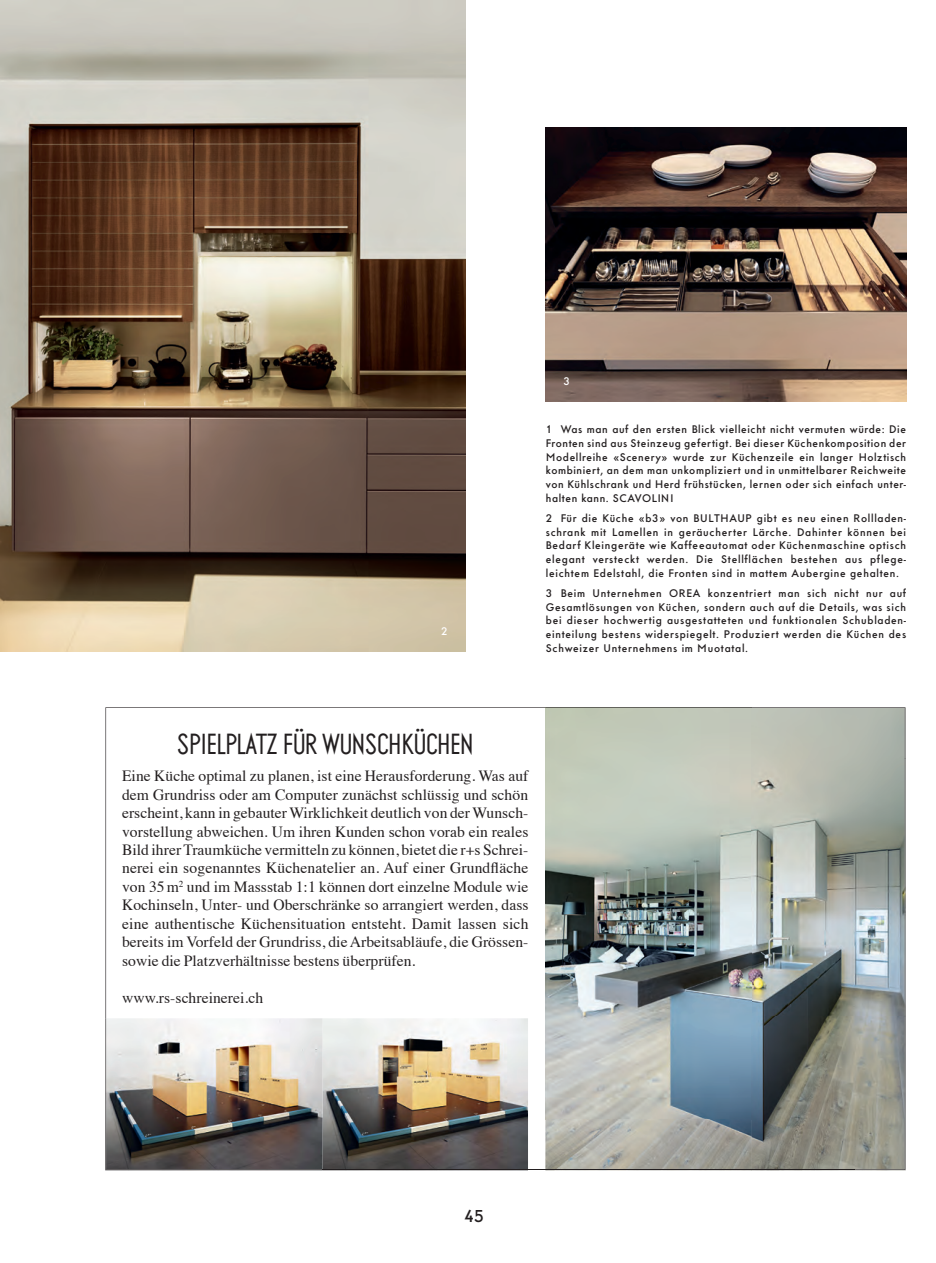
<style>
.page{position:relative;width:936px;height:1263px;background:#fff}
.page>*{position:absolute;margin:0;border:0;box-sizing:border-box;transform-origin:0 0}
.t1{font:27px "Alpina PRL";color:#231f20}
.t2{font:18px "Urdorf PRL";color:#231f20}
.t3{font:15.6px/18.5px "Times";letter-spacing:.005em;color:#231f20;text-align:justify}
.t4{font:11.55px/13.8px "Urdorf PRL";letter-spacing:.06em;color:#231f20;text-align:justify}
.t5{font:11.55px "Urdorf PRL";color:#fff}
</style>
<div class="page">
<img style="left:322px;top:1018px;width:206px;height:151px">
<img style="left:545px;top:1018px;width:308px;height:151px">
<img style="left:0;top:0;width:466px;height:652px">
<img style="left:545px;top:127px;width:361px;height:275px">
<svg style="left:105px;top:707px;width:748px;height:311px"></svg>
<img style="left:322px;top:1169px;width:206px;height:1px">
<img style="left:105px;top:1018px;width:217px;height:152px">
<svg style="left:528px;top:1169px;width:17px;height:1px"></svg>
<img style="left:545px;top:707px;width:360px;height:52px">
<img style="left:853px;top:758px;width:52px;height:412px">
<img style="left:545px;top:1169px;width:309px;height:1px">
<p class="t5" style="left:441px;top:624px;width:8px">2</p>
<p class="t5" style="left:563px;top:374px;width:8px">3</p>
<p class="t4" style="left:546px;top:422px;width:362px">1 Was man auf den ersten Blick vielleicht nicht vermuten würde: Die Fronten sind aus Steinzeug gefertigt. Bei dieser Küchenkomposition der Modellreihe «Scenery» wurde zur Küchenzeile ein langer Holztisch kombiniert, an dem man unkompliziert und in unmittelbarer Reichweite von Kühlschrank und Herd frühstücken, lernen oder sich einfach unter&shy;halten kann. SCAVOLINI</p>
<p class="t4" style="left:546px;top:511px;width:362px">2 Für die Küche «b3» von BULTHAUP gibt es neu einen Rollladen&shy;schrank mit Lamellen in geräucherter Lärche. Dahinter können bei Bedarf Kleingeräte wie Kaffeeautomat oder Küchenmaschine optisch elegant versteckt werden. Die Stellflächen bestehen aus pflege&shy;leichtem Edelstahl, die Fronten sind in mattem Aubergine gehalten.</p>
<p class="t4" style="left:546px;top:586px;width:362px">3 Beim Unternehmen OREA konzentriert man sich nicht nur auf Gesamtlösungen von Küchen, sondern auch auf die Details, was sich bei dieser hochwertig ausgestatteten und funktionalen Schubladen&shy;einteilung bestens widerspiegelt. Produziert werden die Küchen des Schweizer Unternehmens im Muotatal.</p>
<p class="t1" style="left:177px;top:727px;width:297px">SPIELPLATZ FÜR WUNSCHKÜCHEN</p>
<p class="t3" style="left:122px;top:765px;width:408px">Eine Küche optimal zu planen, ist eine Herausforderung. Was auf dem Grundriss oder am Computer zunächst schlüssig und schön erscheint, kann in gebauter Wirklichkeit deutlich von der Wunsch&shy;vorstellung abweichen. Um ihren Kunden schon vorab ein reales Bild ihrer Traumküche vermitteln zu können, bietet die r+s Schrei&shy;nerei ein sogenanntes Küchenatelier an. Auf einer Grundfläche von 35 m<sup>2</sup> und im Massstab 1:1 können dort einzelne Module wie Kochinseln, Unter- und Oberschränke so arrangiert werden, dass eine authentische Küchensituation entsteht. Damit lassen sich bereits im Vorfeld der Grundriss, die Arbeitsabläufe, die Grössen&shy;sowie die Platzverhältnisse bestens überprüfen.</p>
<p class="t3" style="left:122px;top:987px;width:143px">www.rs-schreinerei.ch</p>
<p class="t2" style="left:465px;top:1205px;width:21px">45</p>
</div>
